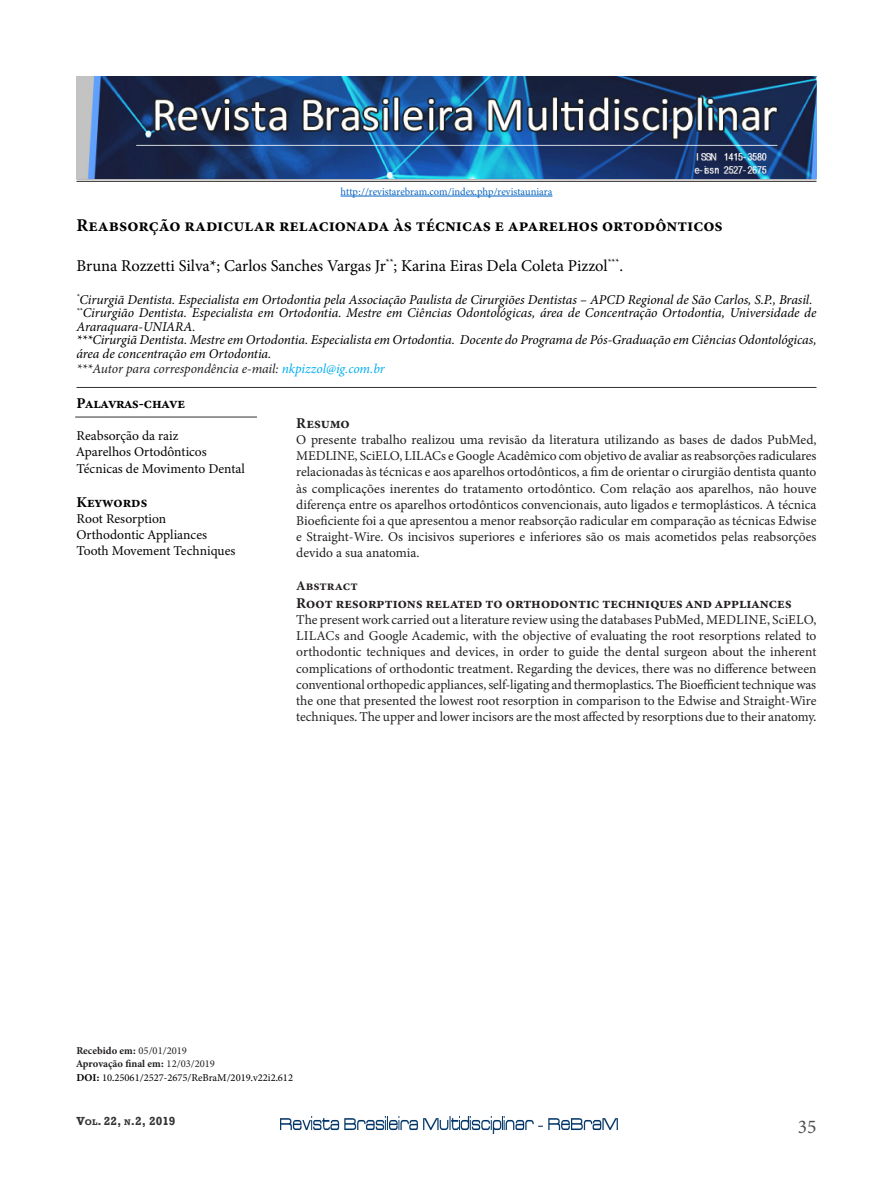
<style>
.page{position:relative;width:893px;height:1191px;background:#fff}
.page>*{position:absolute;margin:0;border:0;box-sizing:border-box;transform-origin:0 0}
.t1{font:19.5px "Minion Pro";color:#4f4f50}
.t2{font:700 18px "Minion Pro";color:#000}
.t3{font:16.5px "Minion Pro";color:#000}
.t4{font:700 15px "Minion 3";letter-spacing:.005em;color:#231f20}
.Corpo_do_texto{font:700 15px "Minion 3";color:#000}
.Corpo_do_texto-2{font:700 15px "Minion 3";letter-spacing:.02em;color:#000}
.t5{font:700 15px "Minion Pro";letter-spacing:-.005em;color:#231f20}
.t6{font:13.5px/16.2px "Minion Pro";color:#231f20;text-align:justify}
.t7{font:13.5px/16.2px "Minion 3";letter-spacing:-.005em;color:#231f20;text-align:justify}
.t8{font:italic 13.5px/13.5px "Minion Pro";letter-spacing:-.005em;color:#000}
.t9{font:13.5px "Minion 3";color:#000}
.t10{font:italic 13.5px "Minion Pro";letter-spacing:-.01em;color:#231f20}
.t11{font:700 13.5px "Minion Pro";color:#231f20}
.t12{font:700 12px "Rockwell";color:#333}
.Corpo_do_texto-3{font:700 10.5px "Minion 3";color:#231f20}
.Citação_com_recuo{font:10.5px "Minion 3";color:#0563c1}
.Corpo_do_texto-4{font:10.5px "Minion 3";color:#000}
.s1{color:#00aeef}
.s2{font-weight:400}
.s3{font-weight:700}
.s4{font-size:8.4px}
</style>
<div class="page">
<img style="left:280px;top:1116px;width:338px;height:17px">
<hr style="left:76px;top:178px;width:740px;height:1px;background:#231f20">
<hr style="left:76px;top:181px;width:740px;height:1px;background:#231f20">
<hr style="left:341px;top:196px;width:211px;height:1px;background:#0563c1">
<hr style="left:76px;top:387px;width:740px;height:1px;background:#333">
<hr style="left:75px;top:417px;width:182px;height:1px;background:#333">
<img style="left:76px;top:76px;width:740px;height:102px">
<p class="Citação_com_recuo" style="left:341px;top:185px;width:213px">http://revistarebram.com/index.php/revistauniara</p>
<p class="t2" style="left:76px;top:212px;width:648px">Reabsorção radicular relacionada às técnicas e aparelhos ortodônticos</p>
<p class="t3" style="left:76px;top:254px;width:548px">Bruna Rozzetti Silva*; Carlos Sanches Vargas Jr<sup>**</sup>; Karina Eiras Dela Coleta Pizzol<sup>***</sup>.</p>
<p class="t8" style="left:76px;top:293px;width:737px"><sup>*</sup>Cirurgiã Dentista. Especialista em Ortodontia pela Associação Paulista de Cirurgiões Dentistas – APCD Regional de São Carlos, S.P., Brasil.</p>
<p class="t8" style="left:76px;top:306px;width:741px"><sup>**</sup>Cirurgião Dentista. Especialista em Ortodontia. Mestre em Ciências Odontológicas, área de Concentração Ortodontia, Universidade de<br>Araraquara-UNIARA.</p>
<p class="t8" style="left:76px;top:333px;width:741px">***Cirurgiã Dentista. Mestre em Ortodontia. Especialista em Ortodontia. Docente do Programa de Pós-Graduação em Ciências Odontológicas, área de concentração em Ortodontia.</p>
<p class="t10" style="left:76px;top:359px;width:310px">***Autor para correspondência e-mail: <span class="s1">nkpizzol@ig.com.br</span></p>
<p class="Corpo_do_texto" style="left:76px;top:392px;width:110px">Palavras-chave</p>
<p class="t9" style="left:76px;top:426px;width:103px">Reabsorção da raiz</p>
<p class="t9" style="left:76px;top:442px;width:132px">Aparelhos Ortodônticos</p>
<p class="t9" style="left:76px;top:459px;width:170px">Técnicas de Movimento Dental</p>
<p class="Corpo_do_texto-2" style="left:76px;top:491px;width:72px">Keywords</p>
<p class="t9" style="left:76px;top:509px;width:91px">Root Resorption</p>
<p class="t9" style="left:76px;top:525px;width:132px">Orthodontic Appliances</p>
<p class="t9" style="left:76px;top:541px;width:160px">Tooth Movement Techniques</p>
<p class="t5" style="left:296px;top:412px;width:55px">Resumo</p>
<p class="t6" style="left:296px;top:431px;width:522px">O presente trabalho realizou uma revisão da literatura utilizando as bases de dados PubMed, MEDLINE, SciELO, LILACs e Google Acadêmico com objetivo de avaliar as reabsorções radiculares relacionadas às técnicas e aos aparelhos ortodônticos, a fim de orientar o cirurgião dentista quanto às complicações inerentes do tratamento ortodôntico. Com relação aos aparelhos, não houve diferença entre os aparelhos ortodônticos convencionais, auto ligados e termoplásticos. A técnica Bioeficiente foi a que apresentou a menor reabsorção radicular em comparação as técnicas Edwise e Straight-Wire. Os incisivos superiores e inferiores são os mais acometidos pelas reabsorções devido a sua anatomia.</p>
<p class="t11" style="left:296px;top:576px;width:63px">Abstract</p>
<p class="t4" style="left:296px;top:592px;width:497px">Root resorptions related to orthodontic techniques and appliances</p>
<p class="t7" style="left:296px;top:611px;width:522px">The present work carried out a literature review using the databases PubMed, MEDLINE, SciELO, LILACs and Google Academic, with the objective of evaluating the root resorptions related to orthodontic techniques and devices, in order to guide the dental surgeon about the inherent complications of orthodontic treatment. Regarding the devices, there was no difference between conventional orthopedic appliances, self-ligating and thermoplastics. The Bioefficient technique was the one that presented the lowest root resorption in comparison to the Edwise and Straight-Wire techniques. The upper and lower incisors are the most affected by resorptions due to their anatomy.</p>
<p class="Corpo_do_texto-3" style="left:76px;top:1042px;width:112px">Recebido em: <span class="s2">05/01/2019</span></p>
<p class="Corpo_do_texto-3" style="left:76px;top:1056px;width:140px">Aprovação final em: <span class="s2">12/03/2019</span></p>
<p class="Corpo_do_texto-4" style="left:76px;top:1070px;width:218px"><span class="s3">DOI:</span> 10.25061/2527-2675/ReBraM/2019.v22i2.612</p>
<p class="t12" style="left:76px;top:1113px;width:101px">V<span class="s4">ol</span>. 22, <span class="s4">n</span>.2, 2019</p>
<h1 class="t1" style="left:798px;top:1113px;width:20px">35</h1>
</div>
